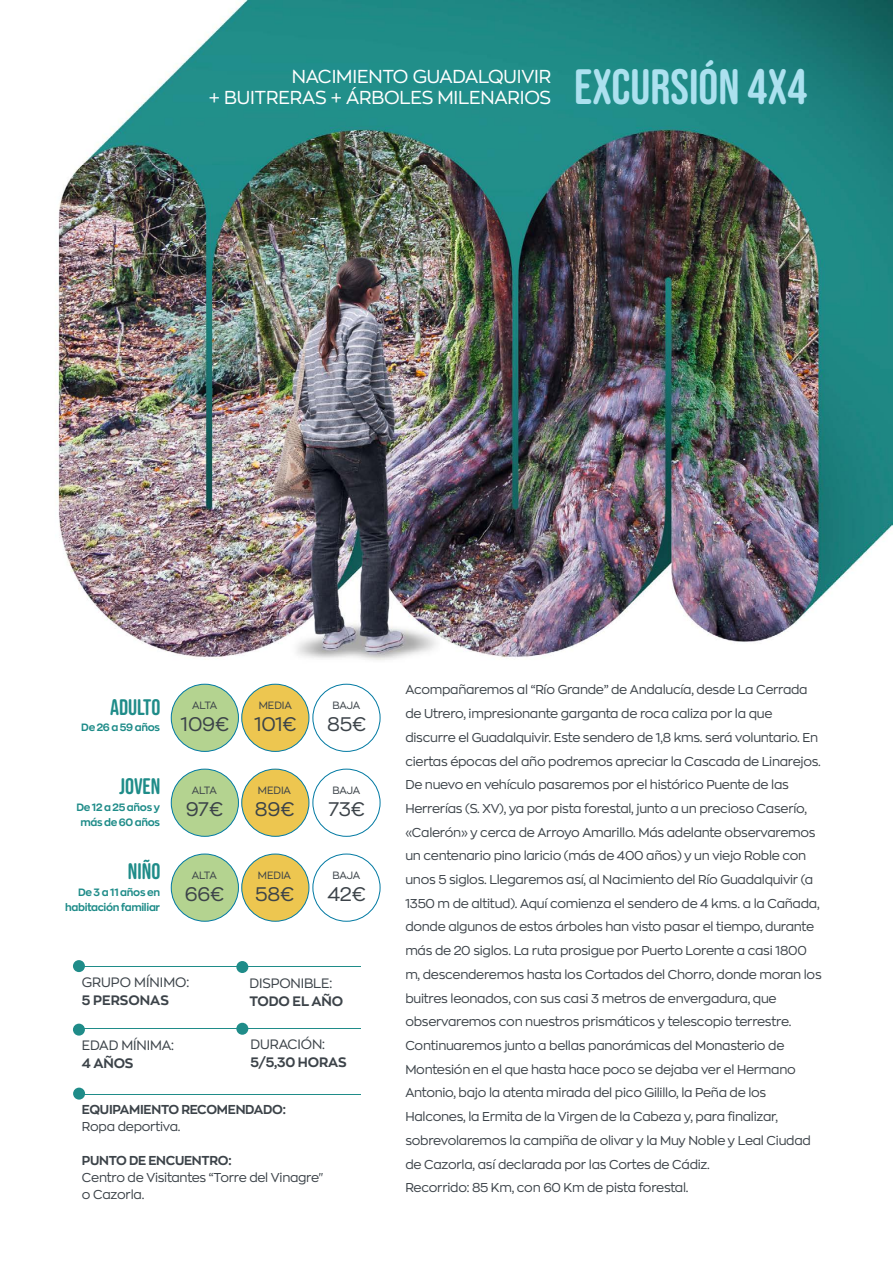
<style>
.page{position:relative;width:893px;height:1263px;background:#fff}
.page>*{position:absolute;margin:0;border:0;box-sizing:border-box;transform-origin:0 0}
.t1{font:49.65px "Bebas Neue Rounded";color:#ace1ef}
.t2{font:22.5px "Bebas Neue Rounded";color:#1f8c89}
.t3{font:19.5px "Zona Pro";letter-spacing:-.02em;color:#3c4349}
.t4{font:18.6px/21px "Zona Pro";letter-spacing:-.01em;color:#fff;text-align:right}
.t5{font:13.5px "Zona Pro";letter-spacing:-.01em;color:#3c4349}
.t6{font:700 13.5px "Zona Pro";letter-spacing:-.01em;color:#3c4349}
.t7{font:12.75px/23.7px "Zona Pro";letter-spacing:-.02em;color:#3c4349}
.t8{font:700 12.75px "Zona Pro";letter-spacing:-.02em;color:#3c4349}
.t9{font:700 10.5px/15px "Zona Pro";letter-spacing:-.03em;color:#1f8c89;text-align:center}
.t10{font:10.5px "Zona Pro";letter-spacing:-.01em;color:#3c4349}
</style>
<div class="page">
<img style="left:55px;top:0;width:838px;height:752px">
<hr style="left:83px;top:966px;width:277px;height:1px;background:#1f8c89">
<hr style="left:83px;top:1028px;width:277px;height:1px;background:#1f8c89">
<hr style="left:83px;top:1094px;width:277px;height:1px;background:#1f8c89">
<div style="left:73px;top:960px;width:12px;height:12px;background:#1f8c89;border-radius:50%"></div>
<div style="left:73px;top:1024px;width:12px;height:11px;background:#1f8c89;border-radius:50%"></div>
<div style="left:236px;top:1023px;width:12px;height:12px;background:#1f8c89;border-radius:50%"></div>
<div style="left:236px;top:961px;width:12px;height:12px;background:#1f8c89;border-radius:50%"></div>
<div style="left:73px;top:1087px;width:12px;height:12px;background:#1f8c89;border-radius:50%"></div>
<div style="left:171px;top:684px;width:67px;height:67px;background:#b4d390;border-radius:50%"></div>
<div style="left:171px;top:684px;width:68px;height:67px;border:1px solid #0079a2;border-radius:50%"></div>
<div style="left:242px;top:684px;width:67px;height:67px;background:#edc650;border-radius:50%"></div>
<div style="left:242px;top:684px;width:67px;height:68px;border:1px solid #0079a2;border-radius:50%"></div>
<div style="left:313px;top:684px;width:67px;height:67px;background:#fff;border-radius:50%"></div>
<div style="left:313px;top:684px;width:67px;height:68px;border:1px solid #0079a2;border-radius:50%"></div>
<div style="left:171px;top:769px;width:67px;height:67px;background:#b4d390;border-radius:50%"></div>
<div style="left:171px;top:769px;width:68px;height:67px;border:1px solid #0079a2;border-radius:50%"></div>
<div style="left:242px;top:769px;width:67px;height:67px;background:#edc650;border-radius:50%"></div>
<div style="left:242px;top:769px;width:67px;height:67px;border:1px solid #0079a2;border-radius:50%"></div>
<div style="left:313px;top:769px;width:67px;height:67px;border:1px solid #0079a2;border-radius:50%"></div>
<div style="left:171px;top:854px;width:67px;height:67px;background:#b4d390;border-radius:50%"></div>
<div style="left:171px;top:854px;width:68px;height:67px;border:1px solid #0079a2;border-radius:50%"></div>
<div style="left:242px;top:854px;width:67px;height:67px;background:#edc650;border-radius:50%"></div>
<div style="left:242px;top:854px;width:67px;height:67px;border:1px solid #0079a2;border-radius:50%"></div>
<div style="left:313px;top:854px;width:67px;height:67px;border:1px solid #0079a2;border-radius:50%"></div>
<h3 class="t4" style="left:209px;top:66px;width:344px">NACIMIENTO GUADALQUIVIR<br>+ BUITRERAS + ÁRBOLES MILENARIOS</h3>
<h1 class="t1" style="left:574px;top:59px;width:235px">EXCURSIÓN 4X4</h1>
<h2 class="t2" style="left:110px;top:694px;width:52px">ADULTO</h2>
<p class="t9" style="left:81px;top:719px;width:80px">De 26 a 59 años</p>
<h2 class="t2" style="left:119px;top:773px;width:43px">JOVEN</h2>
<p class="t9" style="left:76px;top:799px;width:85px">De 12 a 25 años y más de 60 años</p>
<h2 class="t2" style="left:128px;top:858px;width:34px">NIÑO</h2>
<p class="t9" style="left:65px;top:884px;width:96px;text-align:right">De 3 a 11 años en habitación familiar</p>
<p class="t10" style="left:192px;top:698px;width:27px">ALTA</p>
<p class="t10" style="left:259px;top:698px;width:35px">MEDIA</p>
<p class="t10" style="left:333px;top:698px;width:29px">BAJA</p>
<h3 class="t3" style="left:181px;top:711px;width:49px">109€</h3>
<h3 class="t3" style="left:254px;top:711px;width:43px">101€</h3>
<h3 class="t3" style="left:327px;top:711px;width:40px">85€</h3>
<p class="t10" style="left:192px;top:783px;width:27px">ALTA</p>
<p class="t10" style="left:258px;top:783px;width:35px">MEDIA</p>
<p class="t10" style="left:333px;top:783px;width:29px">BAJA</p>
<h3 class="t3" style="left:186px;top:796px;width:39px">97€</h3>
<h3 class="t3" style="left:255px;top:796px;width:41px">89€</h3>
<h3 class="t3" style="left:328px;top:796px;width:38px">73€</h3>
<p class="t10" style="left:192px;top:868px;width:27px">ALTA</p>
<p class="t10" style="left:258px;top:868px;width:35px">MEDIA</p>
<p class="t10" style="left:333px;top:868px;width:29px">BAJA</p>
<h3 class="t3" style="left:185px;top:881px;width:41px">66€</h3>
<h3 class="t3" style="left:255px;top:881px;width:40px">58€</h3>
<h3 class="t3" style="left:327px;top:881px;width:39px">42€</h3>
<p class="t5" style="left:82px;top:973px;width:109px">GRUPO MÍNIMO:</p>
<p class="t6" style="left:82px;top:991px;width:88px">5 PERSONAS</p>
<p class="t5" style="left:82px;top:1036px;width:94px">EDAD MÍNIMA:</p>
<p class="t6" style="left:82px;top:1054px;width:53px">4 AÑOS</p>
<p class="t5" style="left:250px;top:974px;width:84px">DISPONIBLE:</p>
<p class="t6" style="left:250px;top:992px;width:95px">TODO EL AÑO</p>
<p class="t5" style="left:251px;top:1036px;width:76px">DURACIÓN:</p>
<p class="t6" style="left:251px;top:1053px;width:98px">5/5,30 HORAS</p>
<p class="t8" style="left:82px;top:1101px;width:205px">EQUIPAMIENTO RECOMENDADO:</p>
<p class="t7" style="left:82px;top:1114px;width:100px">Ropa deportiva.</p>
<p class="t8" style="left:82px;top:1151px;width:151px">PUNTO DE ENCUENTRO:</p>
<p class="t7" style="left:82px;top:1168px;width:243px;line-height:17.2px">Centro de Visitantes “Torre del Vinagre" o Cazorla.</p>
<p class="t7" style="left:405px;top:678px;width:418px">Acompañaremos al “Río Grande” de Andalucía, desde La Cerrada de Utrero, impresionante garganta de roca caliza por la que discurre el Guadalquivir. Este sendero de 1,8 kms. será voluntario. En ciertas épocas del año podremos apreciar la Cascada de Linarejos.<br>De nuevo en vehículo pasaremos por el histórico Puente de las Herrerías (S. XV), ya por pista forestal, junto a un precioso Caserío, «Calerón» y cerca de Arroyo Amarillo. Más adelante observaremos un centenario pino laricio (más de 400 años) y un viejo Roble con unos 5 siglos. Llegaremos así, al Nacimiento del Río Guadalquivir (a 1350 m de altitud). Aquí comienza el sendero de 4 kms. a la Cañada, donde algunos de estos árboles han visto pasar el tiempo, durante más de 20 siglos. La ruta prosigue por Puerto Lorente a casi 1800 m, descenderemos hasta los Cortados del Chorro, donde moran los buitres leonados, con sus casi 3 metros de envergadura, que observaremos con nuestros prismáticos y telescopio terrestre.<br>Continuaremos junto a bellas panorámicas del Monasterio de Montesión en el que hasta hace poco se dejaba ver el Hermano Antonio, bajo la atenta mirada del pico Gilillo, la Peña de los Halcones, la Ermita de la Virgen de la Cabeza y, para finalizar, sobrevolaremos la campiña de olivar y la Muy Noble y Leal Ciudad de Cazorla, así declarada por las Cortes de Cádiz.<br>Recorrido: 85 Km, con 60 Km de pista forestal.</p>
</div>
